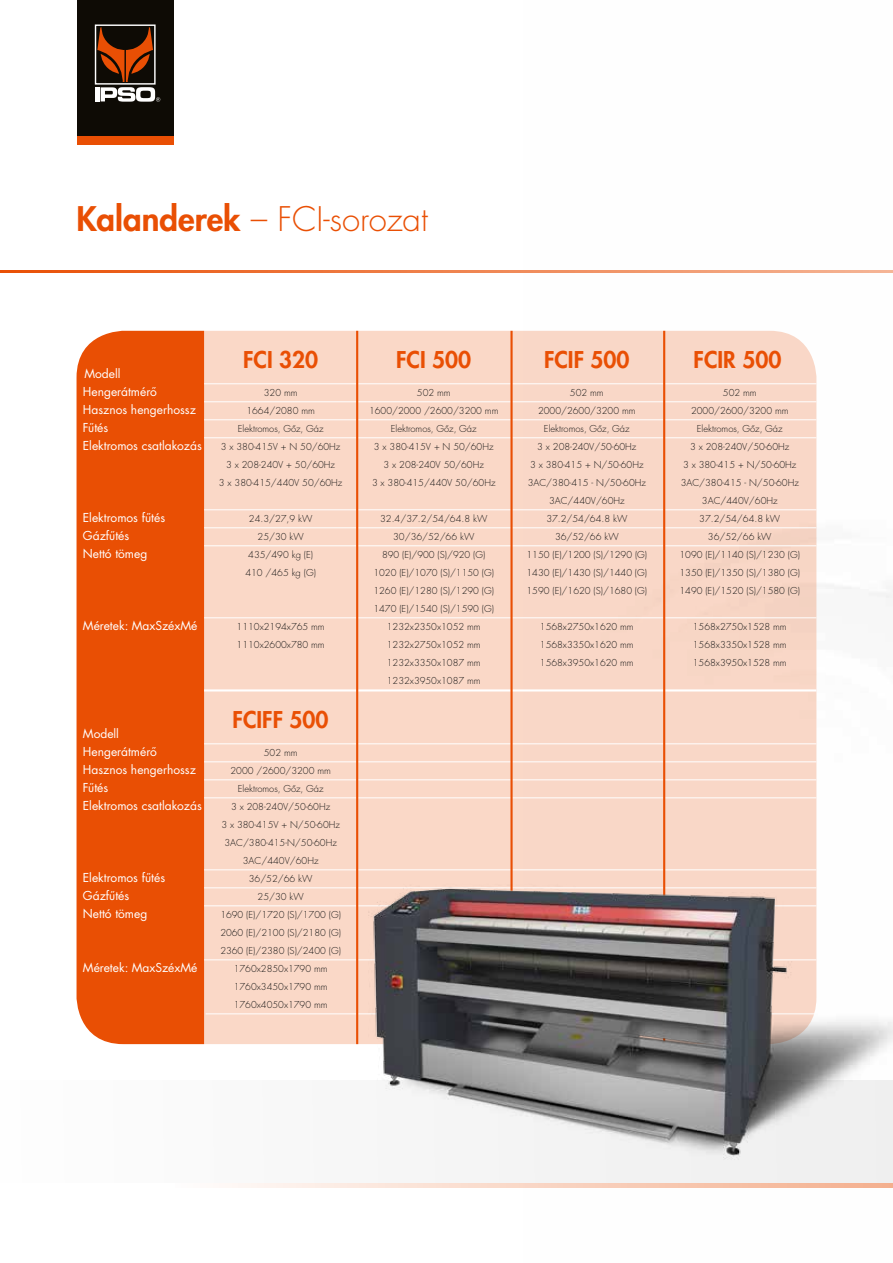
<style>
.page{position:relative;width:893px;height:1263px;background:#fff}
.page>*{position:absolute;margin:0;border:0;box-sizing:border-box;transform-origin:0 0}
.t1{font:300 33px "Futura LT Pro";color:#e94f04}
.t2{font:800 22.5px "Futura Std";color:#e94f04}
.t3{font:12px/18px "Futura LT Pro";color:#fff}
.t4{font:300 9.3px/18px "Futura Std";color:#181716;text-align:center}
.t5{font:300 9.3px "Futura LT Pro";color:#181716}
.s1{font-weight:800}
</style>
<div class="page">
<div style="left:0;top:1081px;width:893px;height:102px;background:#fbfbfb"></div>
<hr style="left:175px;top:1183px;width:718px;height:4px;background:#fefaf8">
<div style="left:77px;top:0;width:96px;height:136px;background:#0e0b05"></div>
<div style="left:77px;top:136px;width:96px;height:8px;background:#e94f04"></div>
<svg style="left:94px;top:24px;width:66px;height:78px"></svg>
<hr style="left:0;top:270px;width:893px;height:3px;background:#e94f04">
<div style="left:204px;top:331px;width:612px;height:713px;background:#fad8c7"></div>
<div style="left:77px;top:331px;width:127px;height:713px;background:#e94f04"></div>
<hr style="left:204px;top:383px;width:612px;height:1px;background:#fff">
<hr style="left:204px;top:401px;width:612px;height:1px;background:#fff">
<hr style="left:204px;top:419px;width:612px;height:1px;background:#fff">
<hr style="left:204px;top:437px;width:612px;height:1px;background:#fff">
<hr style="left:204px;top:509px;width:612px;height:1px;background:#fff">
<hr style="left:204px;top:527px;width:612px;height:1px;background:#fff">
<hr style="left:204px;top:545px;width:612px;height:1px;background:#fff">
<hr style="left:204px;top:617px;width:612px;height:1px;background:#fff">
<hr style="left:204px;top:689px;width:612px;height:2px;background:#fff">
<hr style="left:204px;top:743px;width:612px;height:1px;background:#fff">
<hr style="left:204px;top:761px;width:612px;height:1px;background:#fff">
<hr style="left:204px;top:779px;width:612px;height:1px;background:#fff">
<hr style="left:204px;top:797px;width:612px;height:1px;background:#fff">
<hr style="left:204px;top:869px;width:612px;height:1px;background:#fff">
<hr style="left:204px;top:887px;width:612px;height:1px;background:#fff">
<hr style="left:204px;top:905px;width:612px;height:1px;background:#fff">
<hr style="left:204px;top:959px;width:612px;height:1px;background:#fff">
<hr style="left:206px;top:1013px;width:610px;height:1px;background:#fff">
<hr style="left:356px;top:331px;width:2px;height:713px;background:#e94f04">
<hr style="left:510px;top:331px;width:3px;height:713px;background:#e94f04">
<hr style="left:663px;top:331px;width:2px;height:713px;background:#e94f04">
<img style="left:248px;top:823px;width:645px;height:365px">
<h1 class="t1" style="left:77px;top:198px;width:353px"><span class="s1">Kalanderek</span> – FCI-sorozat</h1>
<p class="t3" style="left:83px;top:364px;width:120px">Modell<br>Hengerátmérő<br>Hasznos hengerhossz<br>Fűtés<br>Elektromos csatlakozás</p>
<p class="t3" style="left:83px;top:508px;width:84px">Elektromos fűtés<br>Gázfűtés<br>Nettó tömeg</p>
<p class="t3" style="left:83px;top:616px;width:116px">Méretek: MaxSzéxMé</p>
<h2 class="t2" style="left:243px;top:345px;width:77px">FCI 320</h2>
<p class="t4" style="left:246px;top:384px;width:70px">320 mm<br>1664/2080 mm</p>
<p class="t5" style="left:238px;top:423px;width:87px">Elektromos, Gőz, Gáz</p>
<p class="t4" style="left:219px;top:438px;width:125px">3 x 380-415V + N 50/60Hz<br>3 x 208-240V + 50/60Hz<br>3 x 380-415/440V 50/60Hz</p>
<p class="t4" style="left:245px;top:510px;width:72px">24.3/27,9 kW<br>25/30 kW<br>435/490 kg (E)<br>410 /465 kg (G)</p>
<p class="t4" style="left:237px;top:618px;width:90px;text-align:left">1110x2194x765 mm<br>1110x2600x780 mm</p>
<p class="t3" style="left:83px;top:724px;width:120px">Modell<br>Hengerátmérő<br>Hasznos hengerhossz<br>Fűtés<br>Elektromos csatlakozás</p>
<p class="t3" style="left:83px;top:868px;width:84px">Elektromos fűtés<br>Gázfűtés<br>Nettó tömeg</p>
<p class="t3" style="left:83px;top:958px;width:116px">Méretek: MaxSzéxMé</p>
<h2 class="t2" style="left:233px;top:705px;width:98px">FCIFF 500</h2>
<p class="t4" style="left:230px;top:744px;width:102px">502 mm<br>2000 /2600/3200 mm</p>
<p class="t5" style="left:238px;top:783px;width:87px">Elektromos, Gőz, Gáz</p>
<p class="t4" style="left:220px;top:798px;width:122px">3 x 208-240V/50-60Hz<br>3 x 380-415V + N/50-60Hz<br>3AC/380-415-N/50-60Hz<br>3AC/440V/60Hz<br>36/52/66 kW<br>25/30 kW<br>1690 (E)/1720 (S)/1700 (G)<br>2060 (E)/2100 (S)/2180 (G)<br>2360 (E)/2380 (S)/2400 (G)<br>1760x2850x1790 mm<br>1760x3450x1790 mm<br>1760x4050x1790 mm</p>
<h2 class="t2" style="left:396px;top:345px;width:77px">FCI 500</h2>
<p class="t4" style="left:369px;top:384px;width:131px">502 mm<br>1600/2000 /2600/3200 mm</p>
<p class="t5" style="left:391px;top:423px;width:87px">Elektromos, Gőz, Gáz</p>
<p class="t4" style="left:372px;top:438px;width:125px">3 x 380-415V + N 50/60Hz<br>3 x 208-240V 50/60Hz<br>3 x 380-415/440V 50/60Hz</p>
<p class="t4" style="left:373px;top:510px;width:122px">32.4/37.2/54/64.8 kW<br>30/36/52/66 kW<br>890 (E)/900 (S)/920 (G)<br>1020 (E)/1070 (S)/1150 (G)<br>1260 (E)/1280 (S)/1290 (G)<br>1470 (E)/1540 (S)/1590 (G)<br>1232x2350x1052 mm<br>1232x2750x1052 mm<br>1232x3350x1087 mm<br>1232x3950x1087 mm</p>
<h2 class="t2" style="left:544px;top:345px;width:87px">FCIF 500</h2>
<p class="t4" style="left:538px;top:384px;width:99px">502 mm<br>2000/2600/3200 mm</p>
<p class="t5" style="left:544px;top:423px;width:87px">Elektromos, Gőz, Gáz</p>
<p class="t4" style="left:526px;top:438px;width:122px">3 x 208-240V/50-60Hz<br>3 x 380-415 + N/50-60Hz<br>3AC/380-415 - N/50-60Hz<br>3AC/440V/60Hz<br>37.2/54/64.8 kW<br>36/52/66 kW<br>1150 (E)/1200 (S)/1290 (G)<br>1430 (E)/1430 (S)/1440 (G)<br>1590 (E)/1620 (S)/1680 (G)</p>
<p class="t4" style="left:540px;top:618px;width:95px;text-align:justify">1568x2750x1620 mm 1568x3350x1620 mm 1568x3950x1620 mm</p>
<h2 class="t2" style="left:694px;top:345px;width:89px">FCIR 500</h2>
<p class="t4" style="left:691px;top:384px;width:99px">502 mm<br>2000/2600/3200 mm</p>
<p class="t5" style="left:697px;top:423px;width:87px">Elektromos, Gőz, Gáz</p>
<p class="t4" style="left:679px;top:438px;width:122px">3 x 208-240V/50-60Hz<br>3 x 380-415 + N/50-60Hz<br>3AC/380-415 - N/50-60Hz<br>3AC/440V/60Hz<br>37.2/54/64.8 kW<br>36/52/66 kW<br>1090 (E)/1140 (S)/1230 (G)<br>1350 (E)/1350 (S)/1380 (G)<br>1490 (E)/1520 (S)/1580 (G)</p>
<p class="t4" style="left:693px;top:618px;width:95px;text-align:justify">1568x2750x1528 mm 1568x3350x1528 mm 1568x3950x1528 mm</p>
</div>
